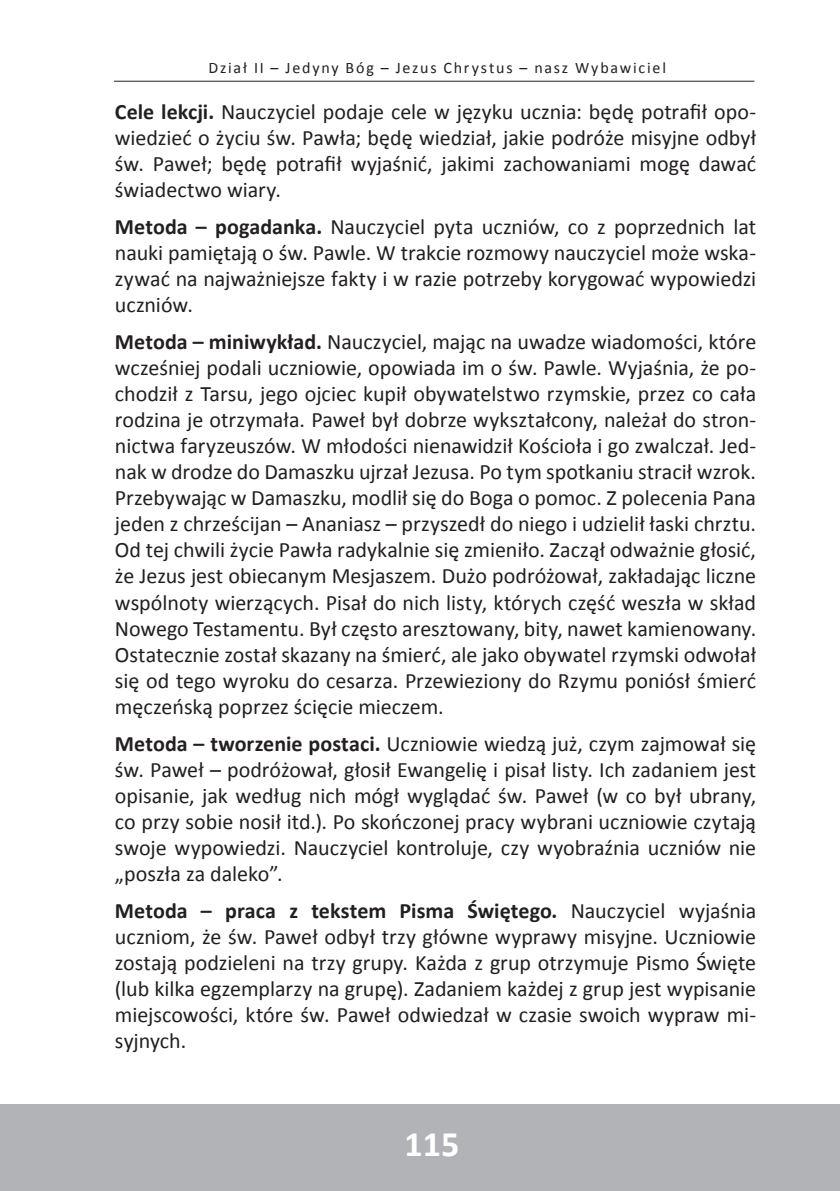
<style>
.page{position:relative;width:840px;height:1191px;background:#fff}
.page>*{position:absolute;margin:0;border:0;box-sizing:border-box;transform-origin:0 0}
.t1{font:700 36px "Calibri";color:#fff}
.t2{font:22px/26px "Calibri";color:#231f20;text-align:justify}
.t3{font:16px "Calibri";letter-spacing:.11em;color:#231f20}
.s1{font-weight:700}
</style>
<div class="page">
<hr style="left:0;top:1104px;width:1px;height:87px;background:#b2b3b7">
<div style="left:1px;top:1104px;width:838px;height:87px;background:#b2b3b7"></div>
<hr style="left:114px;top:81px;width:640px;height:1px;background:#231f20">
<p class="t3" style="left:208px;top:58px;width:458px">Dział II – Jedyny Bóg – Jezus Chrystus – nasz Wybawiciel</p>
<p class="t2" style="left:115px;top:98px;width:642px"><span class="s1">Cele lekcji.</span> Nauczyciel podaje cele w języku ucznia: będę potrafił opo&shy;wiedzieć o życiu św. Pawła; będę wiedział, jakie podróże misyjne odbył św. Paweł; będę potrafił wyjaśnić, jakimi zachowaniami mogę dawać świadectwo wiary.</p>
<p class="t2" style="left:115px;top:214px;width:642px"><span class="s1">Metoda – pogadanka.</span> Nauczyciel pyta uczniów, co z poprzednich lat nauki pamiętają o św. Pawle. W trakcie rozmowy nauczyciel może wska&shy;zywać na najważniejsze fakty i w razie potrzeby korygować wypowiedzi uczniów.</p>
<p class="t2" style="left:115px;top:329px;width:642px"><span class="s1">Metoda – miniwykład.</span> Nauczyciel, mając na uwadze wiadomości, które wcześniej podali uczniowie, opowiada im o św. Pawle. Wyjaśnia, że po&shy;chodził z Tarsu, jego ojciec kupił obywatelstwo rzymskie, przez co cała rodzina je otrzymała. Paweł był dobrze wykształcony, należał do stron&shy;nictwa faryzeuszów. W młodości nienawidził Kościoła i go zwalczał. Jed&shy;nak w drodze do Damaszku ujrzał Jezusa. Po tym spotkaniu stracił wzrok.<br>Przebywając w Damaszku, modlił się do Boga o pomoc. Z polecenia Pana jeden z chrześcijan – Ananiasz – przyszedł do niego i udzielił łaski chrztu.<br>Od tej chwili życie Pawła radykalnie się zmieniło. Zaczął odważnie głosić, że Jezus jest obiecanym Mesjaszem. Dużo podróżował, zakładając liczne wspólnoty wierzących. Pisał do nich listy, których część weszła w skład Nowego Testamentu. Był często aresztowany, bity, nawet kamienowany.<br>Ostatecznie został skazany na śmierć, ale jako obywatel rzymski odwołał się od tego wyroku do cesarza. Przewieziony do Rzymu poniósł śmierć męczeńską poprzez ścięcie mieczem.</p>
<p class="t2" style="left:115px;top:730px;width:642px"><span class="s1">Metoda – tworzenie postaci.</span> Uczniowie wiedzą już, czym zajmował się św. Paweł – podróżował, głosił Ewangelię i pisał listy. Ich zadaniem jest opisanie, jak według nich mógł wyglądać św. Paweł (w co był ubrany, co przy sobie nosił itd.). Po skończonej pracy wybrani uczniowie czytają swoje wypowiedzi. Nauczyciel kontroluje, czy wyobraźnia uczniów nie „poszła za daleko”.</p>
<p class="t2" style="left:115px;top:898px;width:642px"><span class="s1">Metoda – praca z tekstem Pisma Świętego.</span> Nauczyciel wyjaśnia uczniom, że św. Paweł odbył trzy główne wyprawy misyjne. Uczniowie zostają podzieleni na trzy grupy. Każda z grup otrzymuje Pismo Święte (lub kilka egzemplarzy na grupę). Zadaniem każdej z grup jest wypisanie miejscowości, które św. Paweł odwiedzał w czasie swoich wypraw mi&shy;syjnych.</p>
<p class="t1" style="left:404px;top:1120px;width:56px">115</p>
</div>
